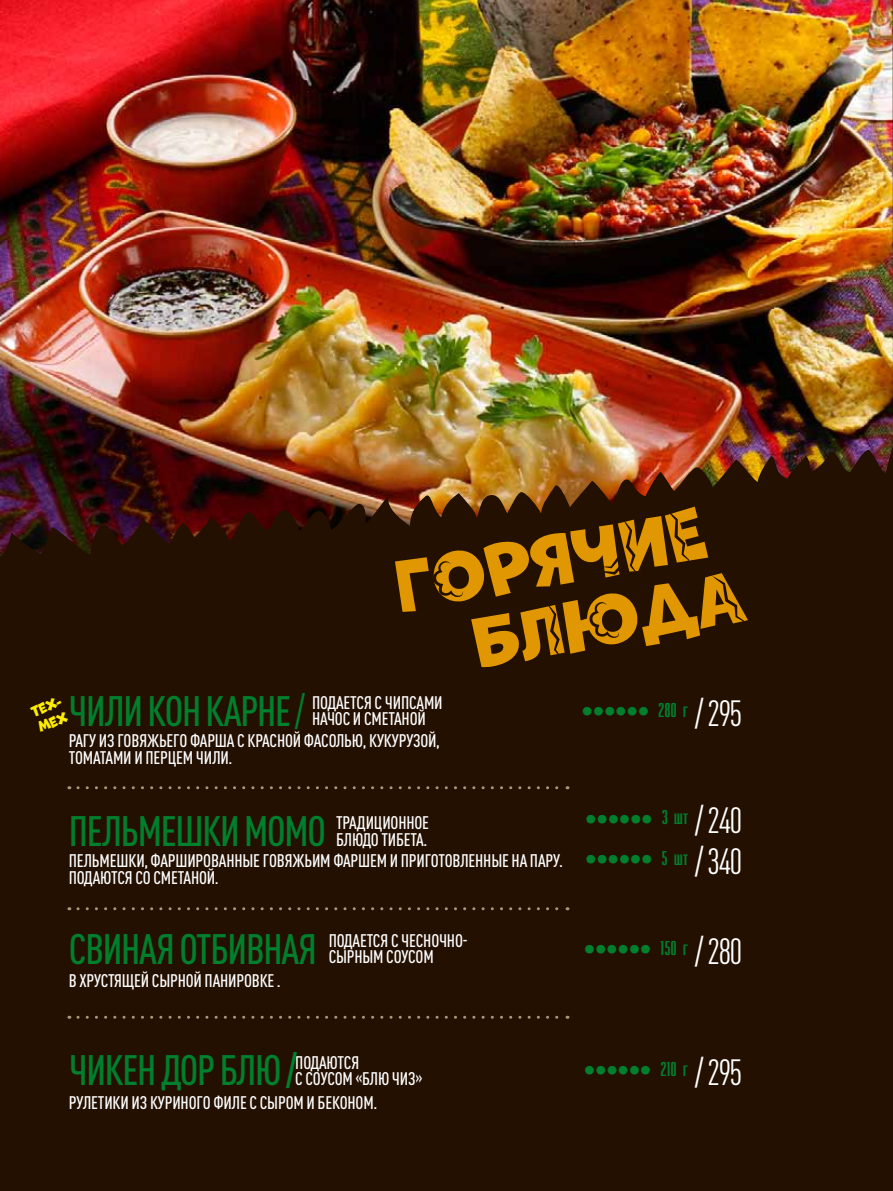
<style>
.page{position:relative;width:893px;height:1191px;background:#fff}
.page>*{position:absolute;margin:0;border:0;box-sizing:border-box;transform-origin:0 0}
.t1{font:500 condensed 42px "DIN Pro";letter-spacing:-.03em;color:#007f2d}
.t2{font:condensed 42px "DIN Pro";color:#007f2d}
.t3{font:700 31.5px "Kizo";color:#007f2d}
.t4{font:500 condensed 18px/16.5px "DIN Pro";letter-spacing:.035em;color:#fff}
.t5{font:500 condensed 18px/16.5px "DIN Pro";letter-spacing:.055em;color:#fff}
.t6{font:13.65px/16.4px "Marvin";color:#ffed00}
.s1{font-size:21px}
.s2{font-family:"DIN Pro";font-weight:400;font-stretch:condensed;font-size:36px;color:#fff}
</style>
<div class="page">
<div style="left:0;top:217px;width:893px;height:974px;background:#241000"></div>
<img style="left:0;top:0;width:893px;height:556px">
<svg style="left:383px;top:493px;width:381px;height:175px"></svg>
<svg style="left:395px;top:506px;width:353px;height:161px"></svg>
<svg style="left:78px;top:786px;width:490px;height:3px"></svg>
<svg style="left:78px;top:907px;width:490px;height:3px"></svg>
<svg style="left:78px;top:1015px;width:490px;height:3px"></svg>
<h1 class="t1" style="left:68px;top:680px;width:19px">Чили</h1>
<h1 class="t1" style="left:147px;top:680px;width:94px">Кон Карне</h1>
<h1 class="t2" style="left:295px;top:681px;width:12px">/</h1>
<p class="t4" style="left:312px;top:692px;width:130px">подается с чип сами<br>Начос и сметаной</p>
<p class="t5" style="left:69px;top:731px;width:373px">рагу из говяжьего фарша с красной фасолью, кукурузой, томатами и перцем чили.</p>
<p class="t6" style="left:29px;top:705px;width:35px;rotate:-22deg">tex&shy;mex</p>
<h2 class="t3" style="left:582px;top:691px;width:162px">•••••• <span class="s1">280 г</span> <span class="s2">/ 295</span></h2>
<h1 class="t1" style="left:69px;top:800px;width:196px">ПЕЛЬМЕШКИ МОМО</h1>
<h2 class="t3" style="left:586px;top:798px;width:158px">•••••• <span class="s1">3 шт</span> <span class="s2">/ 240</span></h2>
<h2 class="t3" style="left:586px;top:839px;width:158px">•••••• <span class="s1">5 шт</span> <span class="s2">/ 340</span></h2>
<p class="t4" style="left:336px;top:813px;width:93px;text-indent:38px">ционное бл юдо Тибета</p>
<p class="t4" style="left:336px;top:813px;width:9px">тради</p>
<p class="t4" style="left:424px;top:829px;width:5px">.</p>
<p class="t4" style="left:69px;top:851px;width:151px">Пельмешки, фаршированн</p>
<p class="t4" style="left:243px;top:851px;width:219px">ые говяжьим фаршем и приготовленн</p>
<p class="t4" style="left:491px;top:851px;width:73px">ыена пару.</p>
<p class="t4" style="left:69px;top:867px;width:152px">Подаются со сметаной.</p>
<h1 class="t1" style="left:69px;top:918px;width:35px">свина</h1>
<h1 class="t1" style="left:156px;top:918px;width:59px">я отбивна</h1>
<h1 class="t1" style="left:298px;top:918px;width:21px">я</h1>
<p class="t4" style="left:69px;top:971px;width:145px">В хрустящей сырной панир</p>
<p class="t4" style="left:244px;top:971px;width:38px">овке .</p>
<p class="t4" style="left:329px;top:930px;width:141px">Подается с чесночно-</p>
<p class="t4" style="left:329px;top:947px;width:107px">сырным соусом</p>
<h1 class="t1" style="left:69px;top:1038px;width:230px">ЧИКЕН ДОР БЛЮ /</h1>
<p class="t4" style="left:295px;top:1052px;width:66px">Подаются</p>
<p class="t4" style="left:295px;top:1069px;width:129px">с соусом «бл ю чиз»</p>
<p class="t4" style="left:69px;top:1093px;width:23px">Рулетики</p>
<p class="t4" style="left:132px;top:1093px;width:247px">из куриного филе с сыром и беконом.</p>
<h2 class="t3" style="left:585px;top:929px;width:160px">•••••• <span class="s1">150 г</span> <span class="s2">/ 280</span></h2>
<h2 class="t3" style="left:585px;top:1049px;width:159px">•••••• <span class="s1">210 г</span> <span class="s2">/ 295</span></h2>
</div>
